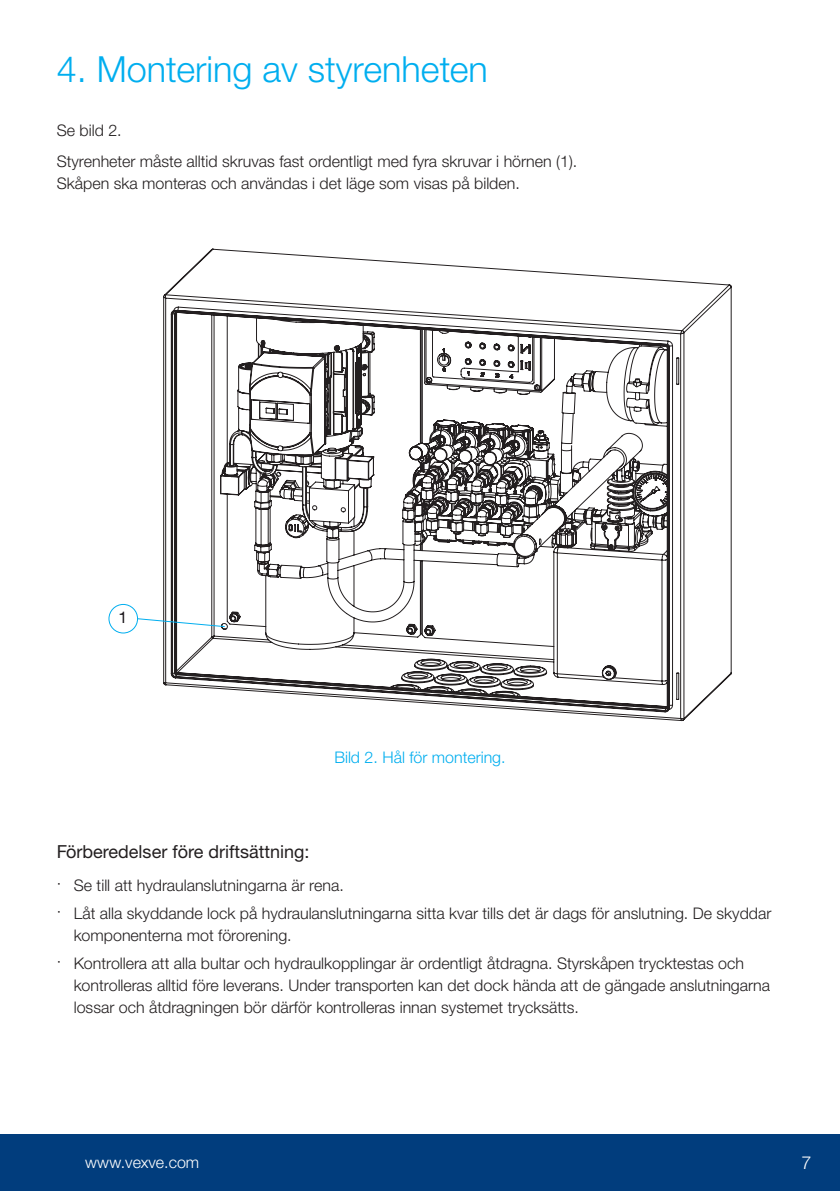
<style>
.page{position:relative;width:840px;height:1191px;background:#fff}
.page>*{position:absolute;margin:0;border:0;box-sizing:border-box;transform-origin:0 0}
.t1{font:300 36px "Helvetica Neue LTW1 G";color:#00aeef}
.t2{font:18px "Helvetica Neue LTW1 G";color:#231f20}
.t3{font:300 18px "Helvetica Neue LTW1 G";color:#fff}
.t4{font:300 16px/27.6px "Helvetica Neue LTW1 G";color:#231f20}
.t5{font:300 16px "Helvetica Neue LTW1 G";color:#00aeef}
.t6{font:300 16px "Helvetica Neue LTW1 G";color:#fff}
.t7{font:16px "Helvetica Neue LT Std";color:#1b171b}
</style>
<div class="page">
<div style="left:0;top:1134px;width:839px;height:57px;background:#013d7d"></div>
<svg style="left:163px;top:248px;width:568px;height:473px"></svg>
<div style="left:108px;top:604px;width:30px;height:29px;border:1px solid #00aeef;border-radius:50%"></div>
<svg style="left:136px;top:617px;width:89px;height:10px"></svg>
<h1 class="t1" style="left:57px;top:48px;width:432px">4. Montering av styrenheten</h1>
<p class="t4" style="left:57px;top:115px;width:521px;line-height:30.4px">Se bild 2.<br>Styrenheter måste alltid skruvas fast ordentligt med fyra skruvar i hörnen (1).</p>
<p class="t4" style="left:57px;top:169px;width:464px">Skåpen ska monteras och användas i det läge som visas på bilden.</p>
<p class="t7" style="left:118px;top:608px;width:10px">1</p>
<p class="t5" style="left:334px;top:747px;width:173px">Bild 2. Hål för montering.</p>
<p class="t2" style="left:57px;top:840px;width:254px">Förberedelser före driftsättning:</p>
<p class="t4" style="left:57px;top:871px;width:715px">· Se till att hydraulanslutningarna är rena.<br>· Låt alla skyddande lock på hydraulanslutningarna sitta kvar tills det är dags för anslutning. De skyddar</p>
<p class="t4" style="left:57px;top:921px;width:688px;text-indent:17px">komponenterna mot förorening.<br>· Kontrollera att alla bultar och hydraulkopplingar är ordentligt åtdragna. Styrskåpen trycktestas och</p>
<p class="t4" style="left:74px;top:973px;width:697px;line-height:22px">kontrolleras alltid före leverans. Under transporten kan det dock hända att de gängade anslutningarna lossar och åtdragningen bör därför kontrolleras innan systemet trycksätts.</p>
<p class="t6" style="left:85px;top:1152px;width:116px">www.vexve.com</p>
<p class="t3" style="left:801px;top:1151px;width:12px">7</p>
</div>
